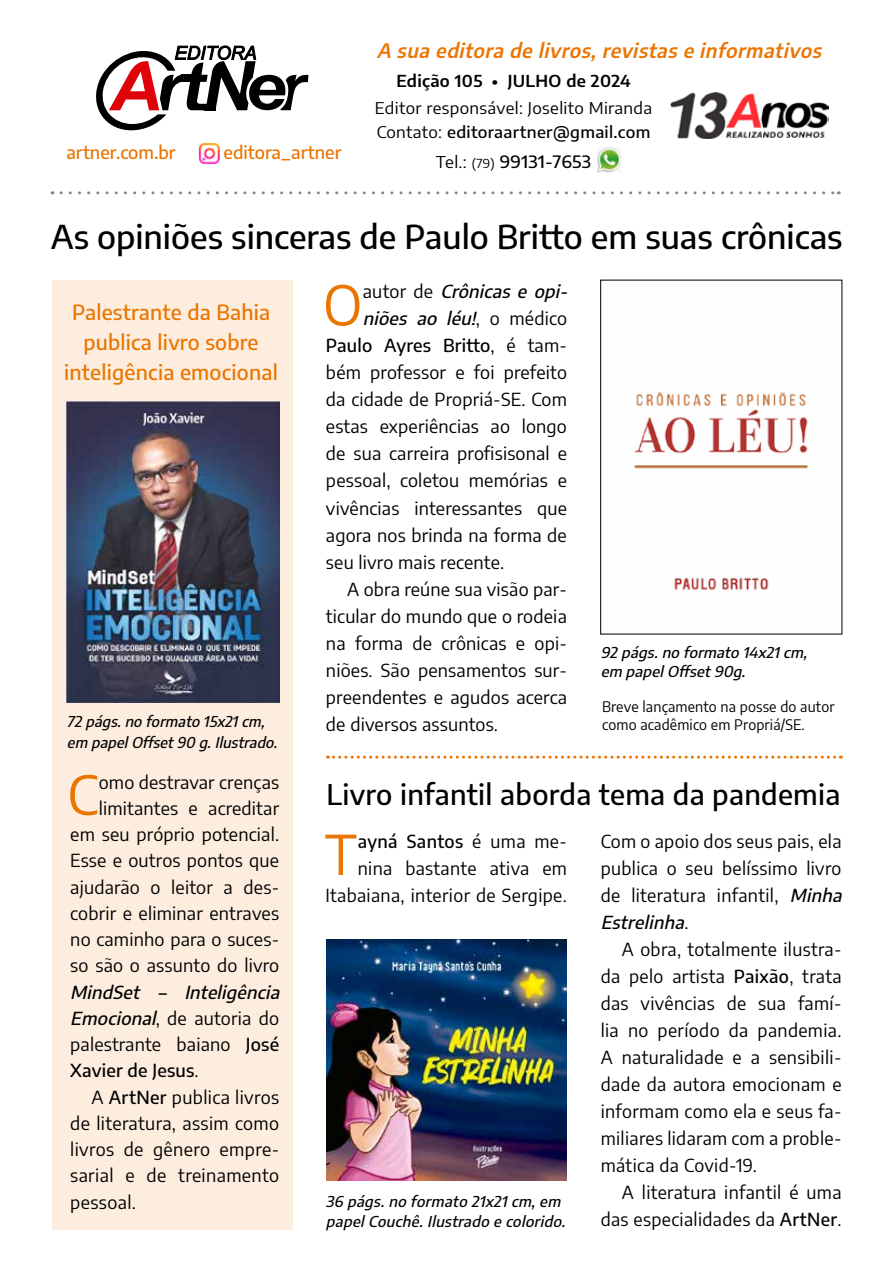
<style>
.page{position:relative;width:893px;height:1276px;background:#fff}
.page>*{position:absolute;margin:0;border:0;box-sizing:border-box;transform-origin:0 0}
.t1{font:54.45px "Encode Sans";color:#ea7500}
.t2{font:53.4px "Encode Sans";color:#ea7500}
.t3{font:500 33px "Encode Sans";color:#000}
.t4{font:500 28.5px "Encode Sans";letter-spacing:.01em;color:#000}
.t5{font:500 21px/30px "Encode Sans";letter-spacing:.01em;color:#ea7500;text-align:center}
.t6{font:italic 600 19.5px "Encode Sans";color:#ea7500}
.t7{font:18px/26.2px "Encode Sans";letter-spacing:.01em;color:#000;text-align:right}
.t8{font:italic 500 18px "Encode Sans";color:#000}
.t9{font:500 18px "Encode Sans";color:#ea7500}
.t10{font:500 18px "Encode Sans";letter-spacing:.01em;color:#000}
.t11{font:500 17.1px "Encode Sans";letter-spacing:.015em;color:#000;scale:1.05 1}
.t12{font:16.2px/24.9px "Encode Sans";letter-spacing:.02em;color:#000;scale:1.05 1}
.t13{font:600 16.2px "Encode Sans";letter-spacing:.02em;color:#000;scale:1.05 1}
.t14{font:italic 500 15px/19.5px "Encode Sans";color:#000}
.t15{font:14.55px/18px "Encode Sans";letter-spacing:.01em;color:#000}
.s1{font-weight:500}
.s2{font-weight:400;font-size:16.35px}
.s3{font-weight:400;font-size:12.45px}
.s4{font-weight:500;font-style:italic}
.s5{font-weight:400;font-style:normal}
.s6{font-weight:400}
</style>
<div class="page">
<div style="left:52px;top:280px;width:240px;height:949px;background:#fcedde"></div>
<img style="left:597px;top:147px;width:25px;height:26px">
<img style="left:199px;top:143px;width:21px;height:21px">
<svg style="left:96px;top:46px;width:212px;height:84px"></svg>
<div style="left:204px;top:104px;width:11px;height:6px;background:#000"></div>
<div style="left:182px;top:75px;width:12px;height:7px;background:#000"></div>
<svg style="left:61px;top:191px;width:778px;height:3px"></svg>
<img style="left:670px;top:92px;width:158px;height:46px">
<svg style="left:327px;top:755px;width:514px;height:3px"></svg>
<img style="left:66px;top:402px;width:213px;height:300px">
<img style="left:326px;top:939px;width:240px;height:241px">
<img style="left:634px;top:391px;width:175px;height:199px">
<div style="left:600px;top:280px;width:242px;height:354px;border:1px solid #000"></div>
<p class="t9" style="left:66px;top:140px;width:111px">artner.com.br</p>
<p class="t9" style="left:224px;top:140px;width:119px">editora_artner</p>
<p class="t6" style="left:377px;top:37px;width:452px">A sua editora de livros,revistas e informativos</p>
<p class="t13" style="left:396px;top:70px;width:225px">Edição 105 • JULHO de 2024</p>
<p class="t12" style="left:375px;top:94px;width:266px">Editor responsável: Joselito Miranda<br>Contato: <span class="s1">editoraartner@gmail.com</span></p>
<p class="t11" style="left:436px;top:149px;width:149px"><span class="s2">Tel.:</span> <span class="s3">(79)</span> 99131-7653</p>
<h3 class="t3" style="left:51px;top:213px;width:793px">As opiniões sinceras de Paulo Britto em suas crônicas</h3>
<p class="t5" style="left:64px;top:296px;width:215px">Palestrante da Bahia publica livro sobre inteligência emocional</p>
<p class="t14" style="left:67px;top:710px;width:216px;line-height:21px">72págs.no formato 15x21cm, em papelOffset90 g.Ilustrado.</p>
<p class="t7" style="left:70px;top:768px;width:210px">omo destravar crenças limitantes e acreditar em seu próprio potencial.<br>Esse e outros pontos que ajudarão o leitor a des&shy;cobrir e eliminar entraves no caminho para o suces&shy;so são o assunto do livro</p>
<p class="t7" style="left:70px;top:978px;width:215px;text-align:left"><span class="s4">MindSet – Inteligência<br>Emocional</span>, d e a u t o r i a d o palestrante baiano <span class="s1">José<br>Xavier de Jesus</span>.</p>
<p class="t7" style="left:70px;top:1083px;width:210px;text-align:justify;text-indent:21px">A <span class="s1">ArtNer</span> publica livros de literatura, assim como livros de gênero empre&shy;sarial e de treinamento pessoal.</p>
<h2 class="t2" style="left:67px;top:757px;width:32px">C</h2>
<h1 class="t1" style="left:323px;top:267px;width:41px">O</h1>
<p class="t8" style="left:363px;top:279px;width:211px"><span class="s5">a u t o r d e</span> Crônicas e opi-</p>
<p class="t8" style="left:363px;top:306px;width:206px">niões ao léu!<span class="s5">, o m é d i c o</span></p>
<p class="t10" style="left:326px;top:333px;width:242px">Paulo Ayres Britto<span class="s6">, é tam-</span></p>
<p class="t7" style="left:326px;top:359px;width:243px">bém professor e foi prefeito</p>
<p class="t7" style="left:326px;top:386px;width:242px">da cidade de Propriá-SE. Com</p>
<p class="t7" style="left:326px;top:413px;width:242px">estas experiências ao longo</p>
<p class="t7" style="left:326px;top:440px;width:242px">de sua carreira profisisonal e</p>
<p class="t7" style="left:326px;top:467px;width:242px">pessoal, coletou memórias e</p>
<p class="t7" style="left:326px;top:494px;width:242px">vivências interessantes que</p>
<p class="t7" style="left:326px;top:521px;width:242px">agora nos brinda na forma de</p>
<p class="t7" style="left:326px;top:548px;width:180px">seu livro mais recente.</p>
<p class="t7" style="left:347px;top:575px;width:221px">A obra reúne sua visão par-</p>
<p class="t7" style="left:326px;top:602px;width:242px">ticular do mundo que o rodeia</p>
<p class="t7" style="left:326px;top:629px;width:242px">na forma de crônicas e opi-</p>
<p class="t7" style="left:326px;top:656px;width:243px">niões. São pensamentos sur-</p>
<p class="t7" style="left:326px;top:683px;width:242px">preendentes e agudos acerca</p>
<p class="t7" style="left:326px;top:710px;width:174px">de diversos assuntos.</p>
<p class="t14" style="left:601px;top:641px;width:212px">92 págs.no formato 14x21cm, em papelOffset90g.</p>
<p class="t15" style="left:602px;top:697px;width:234px">Breve lançamento na posse do autor como acadêmico em Propriá/SE.</p>
<h3 class="t4" style="left:326px;top:774px;width:515px">Livro infantil aborda tema da pandemia</h3>
<p class="t7" style="left:325px;top:827px;width:243px;line-height:27px"><span class="s1">ayná Santos</span> é uma me&shy;nina bastante ativa em<br>Itabaiana, interior de Sergipe.</p>
<h1 class="t1" style="left:325px;top:816px;width:33px">T</h1>
<p class="t14" style="left:326px;top:1191px;width:245px">36 págs.no formato 21x21cm,em papelCouchê.Ilustrado e colorido.</p>
<p class="t7" style="left:601px;top:827px;width:247px;line-height:27px;text-align:left">Com o apoio dos seus pais, ela publica o seu belíssimo livro de literatura infantil, <span class="s4">Minha<br>Estrelinha</span>.</p>
<p class="t7" style="left:601px;top:935px;width:242px;line-height:27px;text-align:justify;text-indent:21px">A obra, totalmente ilustra&shy;da pelo artista <span class="s1">Paixão</span>, trata das vivências de sua famí&shy;lia no período da pandemia.<br>A naturalidade e a sensibili&shy;dade da autora emocionam e informam como ela e seus fa&shy;miliares lidaram com a proble&shy;mática da Covid-19.</p>
<p class="t7" style="left:601px;top:1178px;width:242px;line-height:27px">A literatura infantil é uma das especialidades da <span class="s1">ArtNer</span>.</p>
</div>
